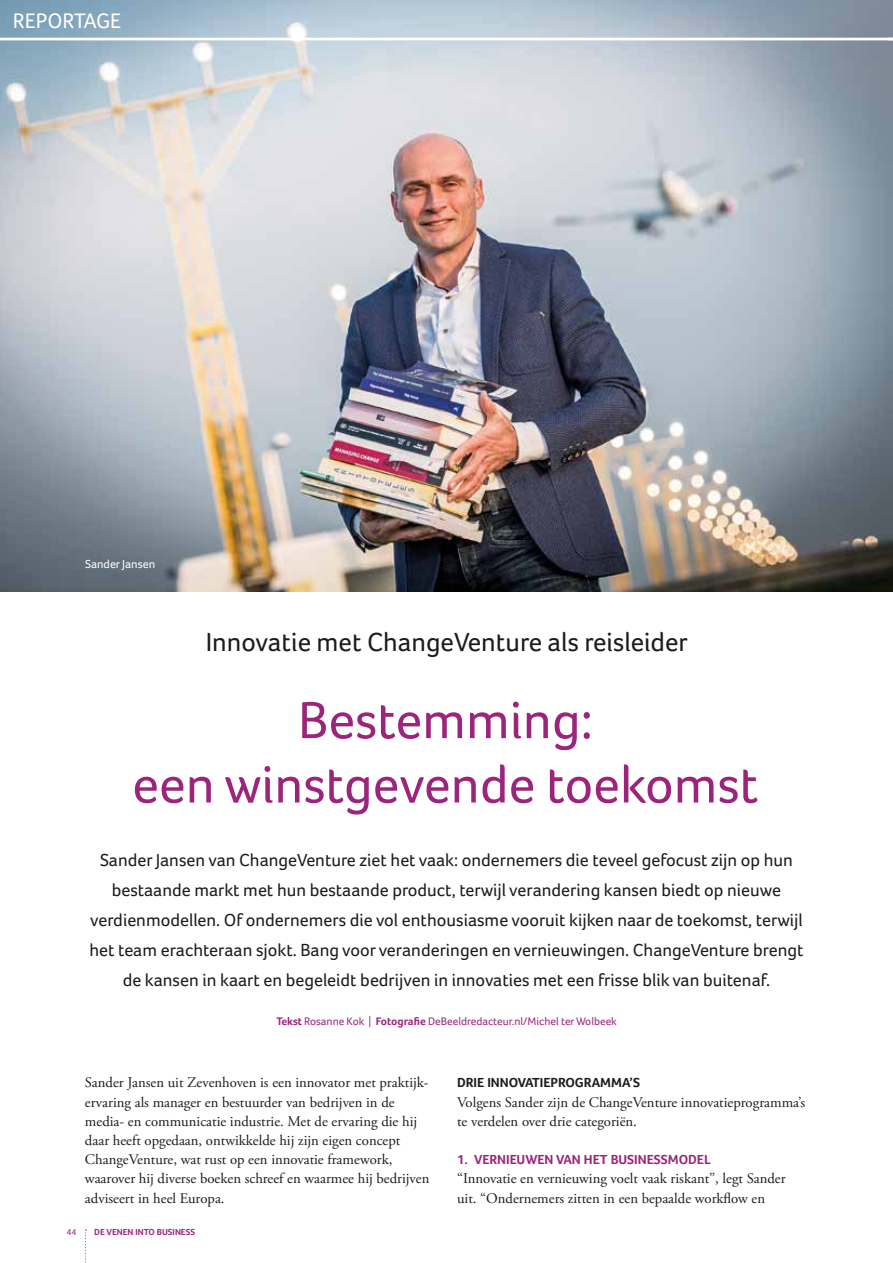
<style>
.page{position:relative;width:893px;height:1263px;background:#fff}
.page>*{position:absolute;margin:0;border:0;box-sizing:border-box;transform-origin:0 0}
.t1{font:53.55px/64.3px "Foco";color:#9b257d;text-align:center}
.t2{font:27px "Foco";color:#1c1c1b}
.t3{font:21.6px "Foco";color:#fff}
.t4{font:18px/30px "Foco";color:#1c1c1b;text-align:center}
.t5{font:14.7px/19.2px "Adobe Garamond Pro";color:#1c1c1b}
.t6{font:700 13.5px "Foco";color:#9b257d}
.t7{font:700 13.5px "Foco";color:#1c1c1b}
.t8{font:12px "Foco";color:#fff}
.t9{font:11.25px "Foco";color:#9b257d}
.t10{font:700 9px "Foco";color:#9b257d}
.t11{font:9px "Foco";color:#9b257d}
.s1{font-weight:700}
</style>
<div class="page">
<img style="left:0;top:0;width:893px;height:591px">
<hr style="left:0;top:38px;width:893px;height:2px;background:#fff">
<svg style="left:85px;top:1229px;width:1px;height:34px"></svg>
<h3 class="t3" style="left:13px;top:8px;width:110px">REPORTAGE</h3>
<p class="t8" style="left:85px;top:557px;width:72px">Sander Jansen</p>
<h2 class="t2" style="left:206px;top:626px;width:484px">Innovatie met ChangeVenture als reisleider</h2>
<h1 class="t1" style="left:132px;top:687px;width:628px">Bestemming:<br>een winstgevende toekomst</h1>
<p class="t4" style="left:89px;top:845px;width:716px">Sander Jansen van ChangeVenture ziet het vaak: ondernemers die teveel gefocust zijn op hun bestaande markt met hun bestaande product, terwijl verandering kansen biedt op nieuwe verdienmodellen. Of ondernemers die vol enthousiasme vooruit kijken naar de toekomst, terwijl het team erachteraan sjokt. Bang voor veranderingen en vernieuwingen. ChangeVenture brengt de kansen in kaart en begeleidt bedrijven in innovaties met een frisse blik van buitenaf.</p>
<p class="t9" style="left:276px;top:1015px;width:342px"><span class="s1">TEKST</span> Rosanne Kok | <span class="s1">FOTOGRAFIE</span> DeBeeldredacteur.nl/Michel ter Wolbeek</p>
<p class="t5" style="left:85px;top:1073px;width:346px">Sander Jansen uit Zevenhoven is een innovator met praktijk&shy;ervaring als manager en bestuurder van bedrijven in de media- en communicatie industrie. Met de ervaring die hij daar heeft opgedaan, ontwikkelde hij zijn eigen concept ChangeVenture, wat rust op een innovatie framework, waarover hij diverse boeken schreef en waarmee hij bedrijven adviseert in heel Europa.</p>
<p class="t7" style="left:457px;top:1075px;width:39px">DRIE INNOV</p>
<p class="t7" style="left:525px;top:1075px;width:115px">ATIEPROGRAMMA’S</p>
<p class="t5" style="left:457px;top:1093px;width:350px">Volgens Sander zijn de ChangeVenture innovatieprogramma’s te verdelen over drie categoriën.</p>
<p class="t6" style="left:457px;top:1151px;width:48px">1. VERNIEU</p>
<p class="t6" style="left:525px;top:1151px;width:94px">WEN VAN HET BUSINESS</p>
<p class="t6" style="left:668px;top:1151px;width:20px">MODE</p>
<p class="t6" style="left:704px;top:1151px;width:8px">L</p>
<p class="t5" style="left:457px;top:1169px;width:330px">“Innovatie en vernieuwing voelt vaak riskant’’, legt Sander uit. “Ondernemers zitten in een bepaalde workflow en</p>
<p class="t11" style="left:67px;top:1227px;width:11px">44</p>
<p class="t10" style="left:94px;top:1227px;width:102px">DE VENEN INTO BUSINESS</p>
</div>
